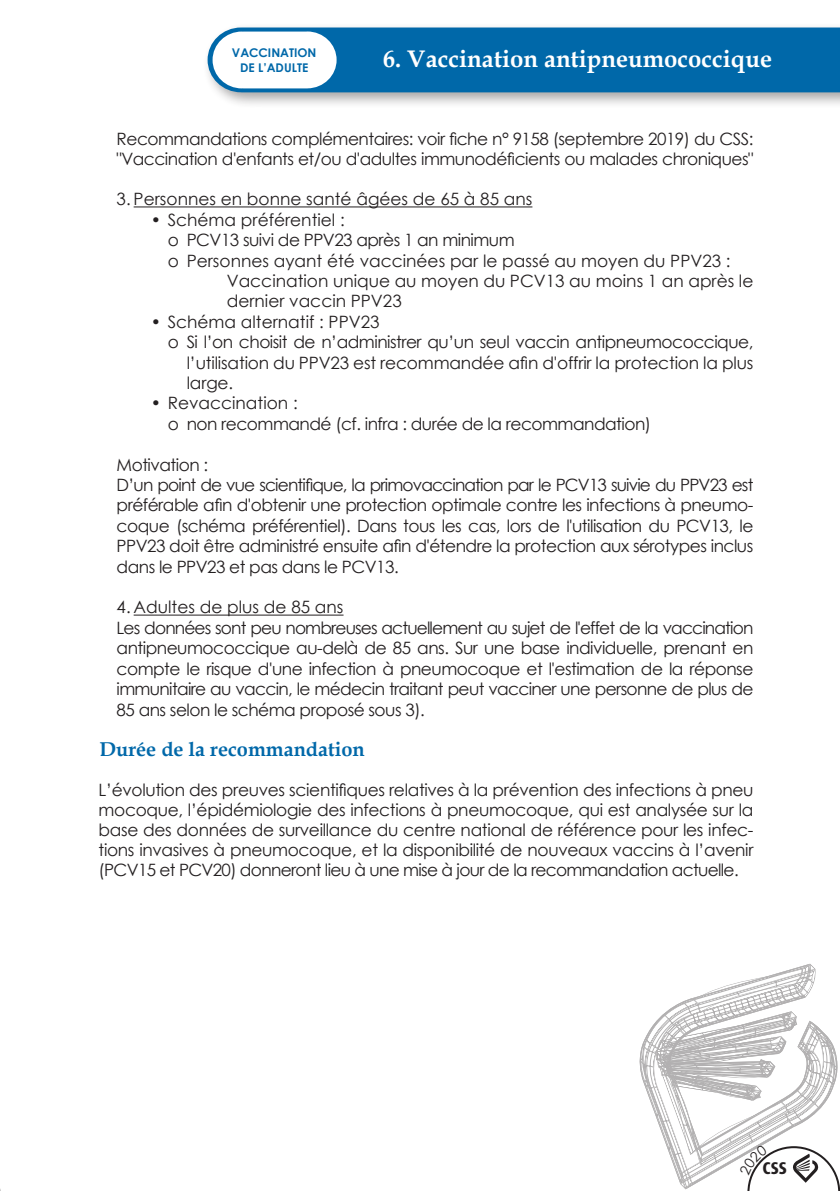
<style>
.page{position:relative;width:840px;height:1191px;background:#fff}
.page>*{position:absolute;margin:0;border:0;box-sizing:border-box;transform-origin:0 0}
.t1{font:700 24px "Book Antiqua";color:#fff}
.titre_1_1{font:700 20px "Book Antiqua";color:#0068a9}
.CORPS_DU_TEXTE{font:17px/20.4px "Century Gothic";letter-spacing:-.03em;color:#231f20;text-align:justify}
.CORPS_DU_TEXTE-2{font:17px/20.4px "Century Gothic";color:#231f20}
.t2{font:700 17px "Dax";color:#231f20}
.t3{font:700 12px/14.4px "Century Gothic";color:#0068a9;text-align:center}
</style>
<div class="page">
<div style="left:203px;top:22px;width:636px;height:87px;background:#231f20;opacity:.4"></div>
<div style="left:207px;top:28px;width:632px;height:64px;background:#0068a9"></div>
<svg style="left:212px;top:31px;width:124px;height:57px"></svg>
<hr style="left:134px;top:206px;width:398px;height:1px;background:#231f20">
<hr style="left:134px;top:614px;width:209px;height:1px;background:#231f20">
<svg style="left:639px;top:963px;width:200px;height:228px"></svg>
<p class="t3" style="left:232px;top:45px;width:86px">VACCINATION<br>DE L’ADULTE</p>
<h1 class="t1" style="left:383px;top:43px;width:390px">6. Vaccination antipneumococcique</h1>
<p class="CORPS_DU_TEXTE" style="left:117px;top:128px;width:638px">Recommandations complémentaires: voir fiche n° 9158 (septembre 2019) du CSS: "Vaccination d'enfants et/ou d'adultes immunodéficients ou malades chroniques"</p>
<p class="CORPS_DU_TEXTE-2" style="left:117px;top:189px;width:417px">3. Personnes en bonne santé âgées de 65 à 85 ans</p>
<p class="CORPS_DU_TEXTE-2" style="left:151px;top:209px;width:195px">• Schéma préférentiel :</p>
<p class="CORPS_DU_TEXTE" style="left:168px;top:229px;width:348px">o PCV13 suivi de PPV23 après 1 an minimum</p>
<p class="CORPS_DU_TEXTE-2" style="left:168px;top:250px;width:564px">o Personnes ayant été vaccinées par le passé au moyen du PPV23 :</p>
<p class="CORPS_DU_TEXTE-2" style="left:226px;top:270px;width:528px">Vaccination unique au moyen du PCV13 au moins 1 an après le dernier vaccin PPV23</p>
<p class="CORPS_DU_TEXTE-2" style="left:151px;top:311px;width:230px">• Schéma alternatif : PPV23</p>
<p class="CORPS_DU_TEXTE" style="left:186px;top:331px;width:568px;text-indent:-19px">o Si l’on choisit de n’administrer qu’un seul vaccin antipneumococcique, l’utilisation du PPV23 est recommandée afin d'offrir la protection la plus large.</p>
<p class="CORPS_DU_TEXTE-2" style="left:151px;top:393px;width:148px">• Revaccination :</p>
<p class="CORPS_DU_TEXTE" style="left:168px;top:413px;width:484px">o non recommandé (cf. infra : durée de la recommandation)</p>
<p class="CORPS_DU_TEXTE" style="left:117px;top:454px;width:93px">Motivation :</p>
<p class="CORPS_DU_TEXTE" style="left:117px;top:474px;width:638px">D’un point de vue scientifique, la primovaccination par le PCV13 suivie du PPV23 est préférable afin d'obtenir une protection optimale contre les infections à pneumo&shy;coque (schéma préférentiel). Dans tous les cas, lors de l'utilisation du PCV13, le PPV23 doit être administré ensuite afin d'étendre la protection aux sérotypes inclus dans le PPV23 et pas dans le PCV13.</p>
<p class="CORPS_DU_TEXTE-2" style="left:117px;top:597px;width:228px">4. Adultes de plus de 85 ans</p>
<p class="CORPS_DU_TEXTE" style="left:117px;top:617px;width:638px">Les données sont peu nombreuses actuellement au sujet de l'effet de la vaccination antipneumococcique au-delà de 85 ans. Sur une base individuelle, prenant en compte le risque d'une infection à pneumocoque et l'estimation de la réponse immunitaire au vaccin, le médecin traitant peut vacciner une personne de plus de 85 ans selon le schéma proposé sous 3).</p>
<p class="titre_1_1" style="left:99px;top:735px;width:266px">Durée de la recommandation</p>
<p class="CORPS_DU_TEXTE" style="left:98px;top:779px;width:656px">L’évolution des preuves scientifiques relatives à la prévention des infections à pneu mocoque, l’épidémiologie des infections à pneumocoque, qui est analysée sur la base des données de surveillance du centre national de référence pour les infec&shy;tions invasives à pneumocoque, et la disponibilité de nouveaux vaccins à l’avenir (PCV15 et PCV20) donneront lieu à une mise à jour de la recommandation actuelle.</p>
<p class="t2" style="left:762px;top:1158px;width:26px">CSS</p>
</div>
